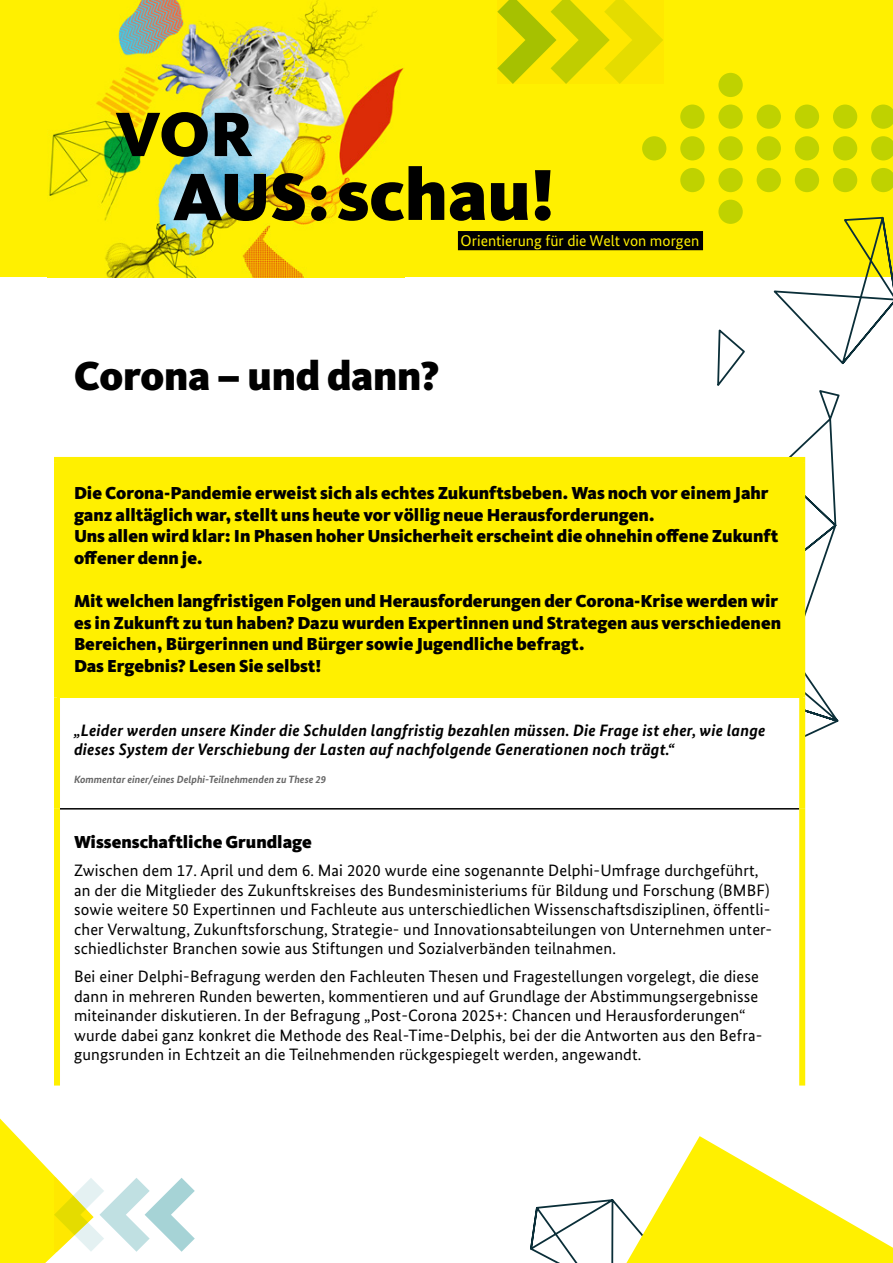
<style>
.page{position:relative;width:893px;height:1263px;background:#fff}
.page>*{position:absolute;margin:0;border:0;box-sizing:border-box;transform-origin:0 0}
.t1{font:900 74.7px "Kievit Pro";color:#000}
.t2{font:900 64.95px "Kievit Pro";color:#000}
.t3{font:900 42px "Kievit Pro";letter-spacing:-.005em;color:#000}
.t4{font:900 18px/21.6px "Kievit Pro";color:#000}
.t5{font:16.5px/19.5px "Bundes Sans";letter-spacing:.01em;color:#000}
.t6{font:italic 700 16.5px/19.5px "Bundes Sans";letter-spacing:.01em;color:#000}
.t7{font:15.6px "Bundes Sans";color:#fff000}
.t8{font:italic 700 10.5px "Bundes Sans";color:#666}
.s1{font-size:69.45px}
</style>
<div class="page">
<div style="left:0;top:0;width:893px;height:277px;background:#fff000"></div>
<svg style="left:412px;top:215px;width:481px;height:730px"></svg>
<img style="left:49px;top:0;width:355px;height:277px">
<svg style="left:0;top:1118px;width:195px;height:145px"></svg>
<div style="left:642px;top:136px;width:24px;height:24px;background:#bfd200;border-radius:50%"></div>
<div style="left:680px;top:136px;width:25px;height:24px;background:#bfd200;border-radius:50%"></div>
<div style="left:680px;top:168px;width:25px;height:24px;background:#bfd200;border-radius:50%"></div>
<div style="left:718px;top:200px;width:25px;height:24px;background:#bfd200;border-radius:50%"></div>
<div style="left:680px;top:105px;width:25px;height:24px;background:#bfd200;border-radius:50%"></div>
<div style="left:718px;top:136px;width:25px;height:24px;background:#bfd200;border-radius:50%"></div>
<div style="left:718px;top:168px;width:25px;height:24px;background:#bfd200;border-radius:50%"></div>
<div style="left:718px;top:105px;width:25px;height:24px;background:#bfd200;border-radius:50%"></div>
<div style="left:718px;top:73px;width:25px;height:24px;background:#bfd200;border-radius:50%"></div>
<div style="left:757px;top:136px;width:24px;height:24px;background:#bfd200;border-radius:50%"></div>
<div style="left:757px;top:168px;width:24px;height:24px;background:#bfd200;border-radius:50%"></div>
<div style="left:757px;top:105px;width:24px;height:24px;background:#bfd200;border-radius:50%"></div>
<div style="left:795px;top:136px;width:24px;height:24px;background:#bfd200;border-radius:50%"></div>
<div style="left:795px;top:168px;width:24px;height:24px;background:#bfd200;border-radius:50%"></div>
<div style="left:795px;top:105px;width:24px;height:24px;background:#bfd200;border-radius:50%"></div>
<div style="left:833px;top:136px;width:24px;height:24px;background:#bfd200;border-radius:50%"></div>
<div style="left:833px;top:168px;width:24px;height:24px;background:#bfd200;border-radius:50%"></div>
<div style="left:833px;top:105px;width:24px;height:24px;background:#bfd200;border-radius:50%"></div>
<svg style="left:871px;top:136px;width:22px;height:24px"></svg>
<svg style="left:871px;top:168px;width:22px;height:24px"></svg>
<svg style="left:871px;top:105px;width:22px;height:24px"></svg>
<svg style="left:497px;top:0;width:166px;height:84px"></svg>
<div style="left:458px;top:231px;width:245px;height:19px;background:#000"></div>
<div style="left:54px;top:457px;width:749px;height:670px;background:#fff"></div>
<div style="left:57px;top:460px;width:745px;height:237px;background:#fff000"></div>
<hr style="left:60px;top:808px;width:739px;height:1px;background:#000">
<div style="left:54px;top:463px;width:6px;height:234px;background:#fff000"></div>
<div style="left:54px;top:457px;width:751px;height:6px;background:#fff000"></div>
<div style="left:54px;top:697px;width:6px;height:112px;background:#fff000"></div>
<div style="left:54px;top:809px;width:6px;height:276px;background:#fff000"></div>
<div style="left:799px;top:463px;width:6px;height:234px;background:#fff000"></div>
<div style="left:799px;top:697px;width:6px;height:112px;background:#fff000"></div>
<div style="left:799px;top:809px;width:6px;height:276px;background:#fff000"></div>
<svg style="left:530px;top:1136px;width:363px;height:127px"></svg>
<h2 class="t2" style="left:115px;top:95px;width:139px">VOR</h2>
<h1 class="t1" style="left:173px;top:150px;width:384px"><span class="s1">AUS:</span>schau!</h1>
<p class="t7" style="left:461px;top:231px;width:240px">Orientierung für die Welt von morgen</p>
<h3 class="t3" style="left:74px;top:351px;width:367px">Corona – und dann?</h3>
<p class="t4" style="left:74px;top:482px;width:706px">Die Corona-Pandemie erweist sich als echtes Zukunftsbeben. Was noch vor einem Jahr ganz alltäglich war, stellt uns heute vor völlig neue Herausforderungen.<br>Uns allen wird klar: In Phasen hoher Unsicherheit erscheint die ohnehin offene Zukunft offener denn je.</p>
<p class="t4" style="left:74px;top:590px;width:709px">Mit welchen langfristigen Folgen und Herausforderungen der Corona-Krise werden wir es in Zukunft zu tun haben? Dazu wurden Expertinnen und Strategen aus verschiedenen Bereichen, Bürgerinnen und Bürger sowie Jugendliche befragt.<br>Das Ergebnis? Lesen Sie selbst!</p>
<p class="t6" style="left:74px;top:720px;width:693px">„Leider werden unsere Kinder die Schulden langfristig bezahlen müssen. Die Frage ist eher, wie lange dieses System der Verschiebung der Lasten auf nachfolgende Generationen noch trägt.“</p>
<p class="t8" style="left:74px;top:773px;width:254px">Kommentar einer/eines Delphi-Teilnehmenden zu These 29</p>
<p class="t4" style="left:74px;top:831px;width:239px">Wissenschaftliche Grundlage</p>
<p class="t5" style="left:74px;top:860px;width:700px">Zwischen dem 17. April und dem 6. Mai 2020 wurde eine sogenannte Delphi-Umfrage durchgeführt, an der die Mitglieder des Zukunftskreises des Bundesministeriums für Bildung und Forschung (BMBF) sowie weitere 50 Expertinnen und Fachleute aus unterschiedlichen Wissenschaftsdisziplinen, öffentli&shy;cher Verwaltung, Zukunftsforschung, Strategie- und Innovationsabteilungen von Unternehmen unter&shy;schiedlichster Branchen sowie aus Stiftungen und Sozialverbänden teilnahmen.</p>
<p class="t5" style="left:74px;top:966px;width:690px">Bei einer Delphi-Befragung werden den Fachleuten Thesen und Fragestellungen vorgelegt, die diese dann in mehreren Runden bewerten, kommentieren und auf Grundlage der Abstimmungsergebnisse miteinander diskutieren. In der Befragung „Post-Corona 2025+: Chancen und Herausforderungen“ wurde dabei ganz konkret die Methode des Real-Time-Delphis, bei der die Antworten aus den Befra&shy;gungsrunden in Echtzeit an die Teilnehmenden rückgespiegelt werden, angewandt.</p>
</div>
